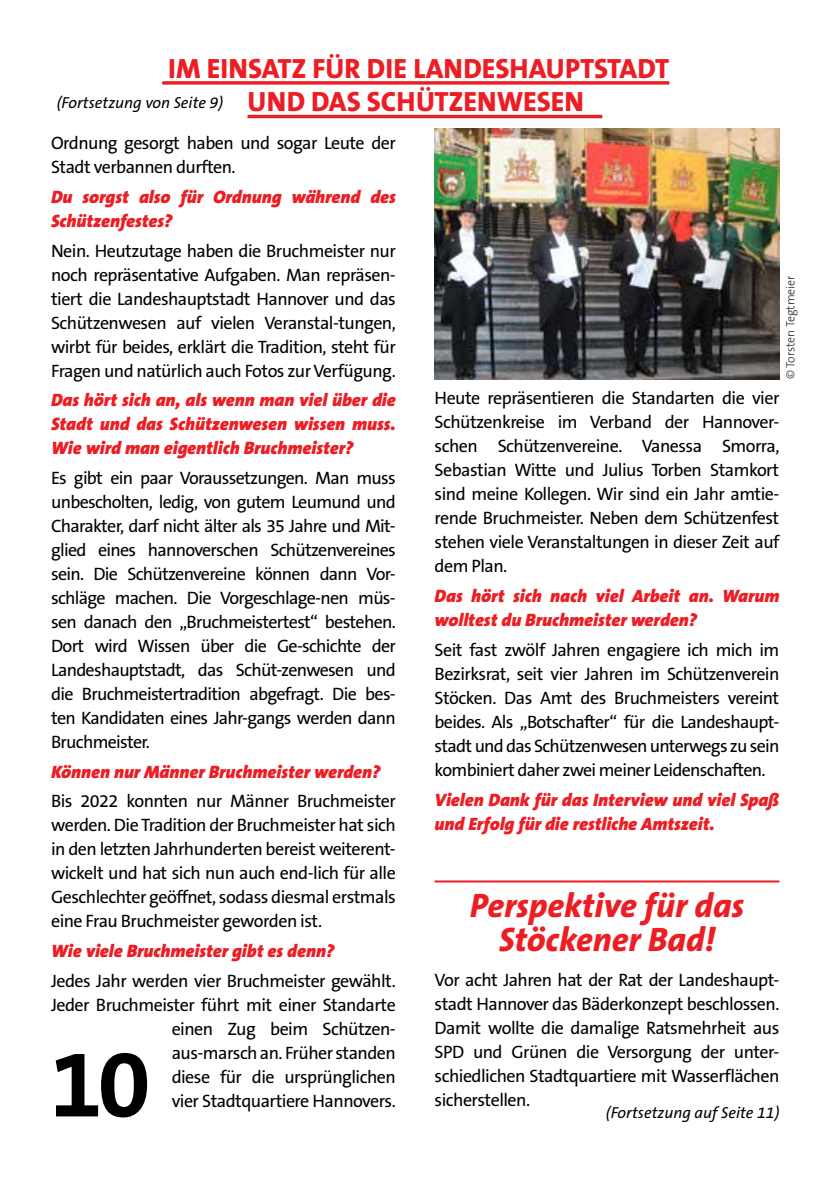
<style>
.page{position:relative;width:840px;height:1191px;background:#fff}
.page>*{position:absolute;margin:0;border:0;box-sizing:border-box;transform-origin:0 0}
.t1{font:700 96px "The Sans B7";color:#000}
.t2{font:italic 800 34px/34px "The Sans B8";color:#ed1d24;text-align:center}
.t3{font:800 28px/33.6px "The Sans B8";color:#ed1d24}
.t4{font:18px/24px "The Sans B5 Plain";letter-spacing:-.03em;color:#000;text-align:justify}
.t5{font:italic 900 18px/24px "The Sans B9";color:#ed1d24}
.t6{font:italic 16px "The Sans B5 Plain";color:#000}
.t7{font:200 12px "The Sans B2";color:#000}
</style>
<div class="page">
<img style="left:434px;top:129px;width:345px;height:250px">
<svg style="left:162px;top:81px;width:507px;height:4px;background:#ef3b41"></svg>
<hr style="left:247px;top:115px;width:355px;height:3px;background:#ed1d24">
<hr style="left:434px;top:880px;width:345px;height:2px;background:#ed1d24">
<h3 class="t3" style="left:247px;top:52px;width:423px;text-indent:-79px">IM EINSATZ FÜR DIE LANDESHAUPTSTADT<br>UND DAS</h3>
<h3 class="t3" style="left:366px;top:86px;width:218px">SCHÜTZENWESEN</h3>
<p class="t6" style="left:57px;top:94px;width:168px">(Fortsetzung von Seite 9)</p>
<p class="t4" style="left:51px;top:132px;width:346px">Ordnung gesorgt haben und sogar Leute der<br>Stadt verbannen durften.</p>
<p class="t5" style="left:51px;top:185px;width:346px">Du sorgst also für Ordnung während des<br>Schützenfestes?</p>
<p class="t4" style="left:51px;top:239px;width:346px">Nein. Heutzutage haben die Bruchmeister nur noch repräsentative Aufgaben. Man repräsen&shy;tiert die Landeshauptstadt Hannover und das Schützenwesen auf vielen Veranstal-tungen, wirbt für beides, erklärt die Tradition, steht für Fragen und natürlich auch Fotos zur Verfügung.</p>
<p class="t5" style="left:51px;top:389px;width:346px;text-align:justify">Das hört sich an, als wenn man viel über die Stadt und das Schützenwesen wissen muss.<br>Wie wird man eigentlich Bruchmeister?</p>
<p class="t4" style="left:51px;top:466px;width:346px">Es gibt ein paar Voraussetzungen. Man muss unbescholten, ledig, von gutem Leumund und Charakter, darf nicht älter als 35 Jahre und Mit&shy;glied eines hannoverschen Schützenvereines sein. Die Schützenvereine können dann Vor&shy;schläge machen. Die Vorgeschlage-nen müs&shy;sen danach den „Bruchmeistertest“ bestehen.<br>Dort wird Wissen über die Ge-schichte der Landeshauptstadt, das Schüt-zenwesen und die Bruchmeistertradition abgefragt. Die bes&shy;ten Kandidaten eines Jahr-gangs werden dann Bruchmeister.</p>
<p class="t5" style="left:51px;top:760px;width:330px">Können nur Männer Bruchmeister werden?</p>
<p class="t4" style="left:51px;top:790px;width:346px">Bis 2022 konnten nur Männer Bruchmeister werden. Die Tradition der Bruchmeister hat sich in den letzten Jahrhunderten bereist weiterent&shy;wickelt und hat sich nun auch end-lich für alle Geschlechter geöffnet, sodass diesmal erstmals eine Frau Bruchmeister geworden ist.</p>
<p class="t5" style="left:51px;top:939px;width:284px">Wie viele Bruchmeister gibt es denn?</p>
<p class="t4" style="left:51px;top:969px;width:346px;text-align:right">Jedes Jahr werden vier Bruchmeister gewählt.<br>Jeder Bruchmeister führt mit einer Standarte einen Zug beim Schützen-<br>aus-marsch an. Früher standen<br>diese für die ursprünglichen</p>
<p class="t7" style="left:783px;top:379px;width:105px;rotate:-90deg">© Torsten Tegtmeier</p>
<p class="t4" style="left:434px;top:387px;width:346px">Heute repräsentieren die Standarten die vier Schützenkreise im Verband der Hannover&shy;schen Schützenvereine. Vanessa Smorra, Sebastian Witte und Julius Torben Stamkort sind meine Kollegen. Wir sind ein Jahr amtie&shy;rende Bruchmeister. Neben dem Schützenfest stehen viele Veranstaltungen in dieser Zeit auf dem Plan.</p>
<p class="t5" style="left:434px;top:584px;width:346px">Das hört sich nach viel Arbeit an. Warum wolltest du Bruchmeister werden?</p>
<p class="t4" style="left:434px;top:638px;width:346px">Seit fast zwölf Jahren engagiere ich mich im Bezirksrat, seit vier Jahren im Schützenverein Stöcken. Das Amt des Bruchmeisters vereint beides. Als „Botschafter“ für die Landeshaupt&shy;stadt und das Schützenwesen unterwegs zu sein kombiniert daher zwei meiner Leidenschaften.</p>
<p class="t5" style="left:434px;top:788px;width:346px">Vielen Dank für das Interview und viel Spaß und Erfolg für die restliche Amtszeit.</p>
<h2 class="t2" style="left:469px;top:889px;width:276px">Perspektive für das<br>Stöckener Bad!</h2>
<p class="t4" style="left:434px;top:968px;width:346px">Vor acht Jahren hat der Rat der Landeshaupt&shy;stadt Hannover das Bäderkonzept beschlossen.<br>Damit wollte die damalige Ratsmehrheit aus SPD und Grünen die Versorgung der unter&shy;schiedlichen Stadtquartiere mit Wasserflächen sicherstellen.</p>
<h1 class="t1" style="left:50px;top:1033px;width:102px">10</h1>
<p class="t4" style="left:171px;top:1089px;width:225px">vier Stadtquartiere Hannovers.</p>
<p class="t6" style="left:605px;top:1104px;width:175px">(Fortsetzung auf Seite 11)</p>
</div>
